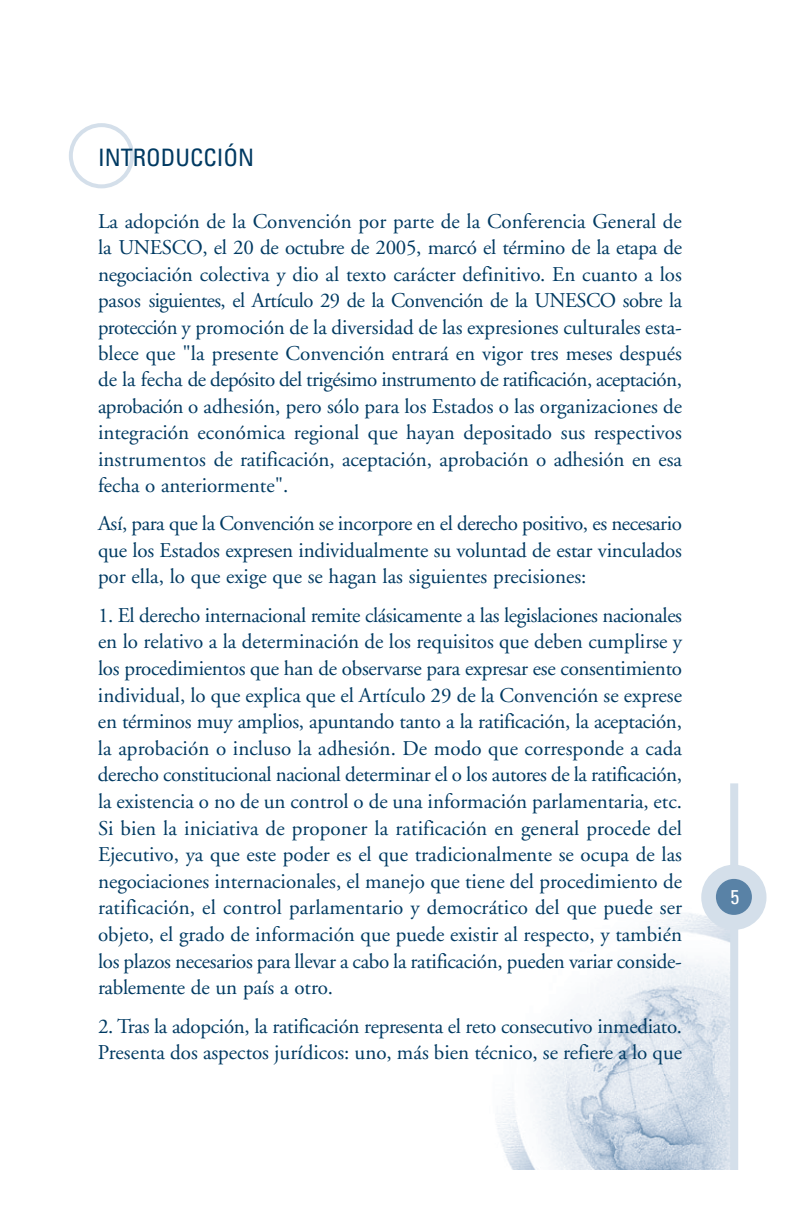
<style>
.page{position:relative;width:792px;height:1224px;background:#fff}
.page>*{position:absolute;margin:0;border:0;box-sizing:border-box;transform-origin:0 0}
.t1{font:condensed 24px "Univers";color:#003a62}
.t2{font:21px/26.6px "Adobe Garamond";letter-spacing:-.005em;color:#003a62;text-align:justify}
.t3{font:condensed 20px "Univers";color:#fff}
</style>
<div class="page">
<svg style="left:497px;top:865px;width:233px;height:305px"></svg>
<div style="left:730px;top:783px;width:8px;height:387px;background:#d4dfea"></div>
<div style="left:701px;top:865px;width:66px;height:65px;background:#d4dfea;border-radius:50%"></div>
<div style="left:716px;top:879px;width:36px;height:36px;background:#5982a6;border-radius:50%"></div>
<div style="left:69px;top:123px;width:65px;height:65px;border:4px solid #d4dfea;border-radius:50%"></div>
<p class="t1" style="left:98px;top:142px;width:158px">INTRODUCCIÓN</p>
<p class="t2" style="left:98px;top:209px;width:586px">La adopción de la Convención por parte de la Conferencia General de la UNESCO, el 20 de octubre de 2005, marcó el término de la etapa de negociación colectiva y dio al texto carácter definitivo. En cuanto a los pasos siguientes, el Artículo 29 de la Convención de la UNESCO sobre la protección y promoción de la diversidad de las expresiones culturales esta&shy;blece que "la presente Convención entrará en vigor tres meses después de la fecha de depósito del trigésimo instrumento de ratificación, aceptación, aprobación o adhesión, pero sólo para los Estados o las organizaciones de integración económica regional que hayan depositado sus respectivos instrumentos de ratificación, aceptación, aprobación o adhesión en esa fecha o anteriormente".</p>
<p class="t2" style="left:98px;top:511px;width:586px">Así, para que la Convención se incorpore en el derecho positivo, es necesario que los Estados expresen individualmente su voluntad de estar vinculados por ella, lo que exige que se hagan las siguientes precisiones:</p>
<p class="t2" style="left:98px;top:602px;width:586px">1. El derecho internacional remite clásicamente a las legislaciones nacionales en lo relativo a la determinación de los requisitos que deben cumplirse y los procedimientos que han de observarse para expresar ese consentimiento individual, lo que explica que el Artículo 29 de la Convención se exprese en términos muy amplios, apuntando tanto a la ratificación, la aceptación, la aprobación o incluso la adhesión. De modo que corresponde a cada derecho constitucional nacional determinar el o los autores de la ratificación, la existencia o no de un control o de una información parlamentaria, etc.<br>Si bien la iniciativa de proponer la ratificación en general procede del Ejecutivo, ya que este poder es el que tradicionalmente se ocupa de las negociaciones internacionales, el manejo que tiene del procedimiento de ratificación, el control parlamentario y democrático del que puede ser objeto, el grado de información que puede existir al respecto, y también los plazos necesarios para llevar a cabo la ratificación, pueden variar conside&shy;rablemente de un país a otro.</p>
<p class="t2" style="left:98px;top:1013px;width:586px">2. Tras la adopción, la ratificación representa el reto consecutivo inmediato.<br>Presenta dos aspectos jurídicos: uno, más bien técnico, se refiere a lo que</p>
<p class="t3" style="left:730px;top:885px;width:10px">5</p>
</div>
